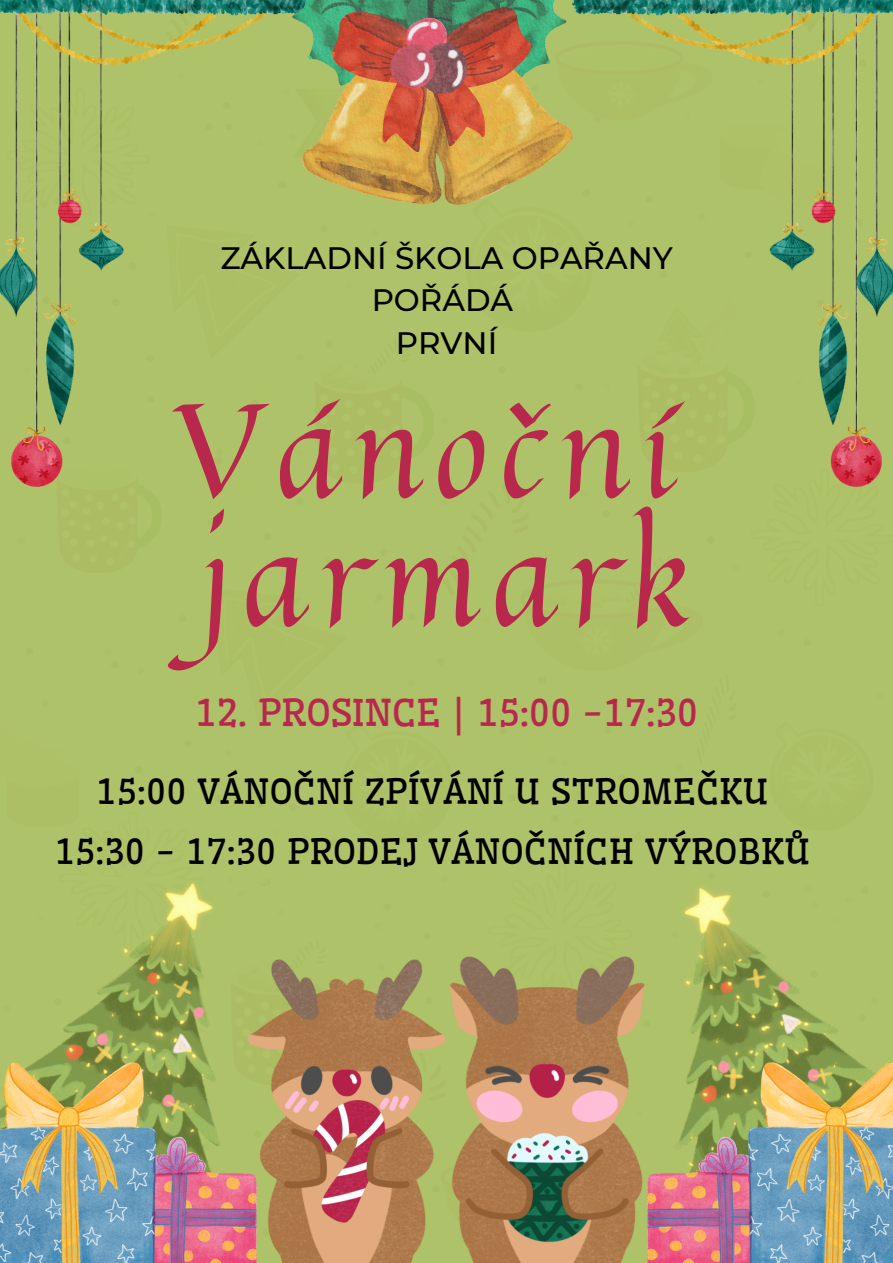
<style>
.page{position:relative;width:893px;height:1263px;background:#fff}
.page>*{position:absolute;margin:0;border:0;box-sizing:border-box;transform-origin:0 0}
.t1{font:132.75px "Quintessential";letter-spacing:.085em;color:#b8284d}
.t2{font:36.6px "Wellfleet";color:#b8284d}
.t3{font:34.35px "Wellfleet";letter-spacing:.01em;color:#000}
.t4{font:500 30.9px "Montserrat";color:#000}
</style>
<div class="page">
<div style="left:0;top:205px;width:893px;height:752px;background:#aec269"></div>
<img style="left:371px;top:957px;width:165px;height:306px">
<img style="left:0;top:822px;width:371px;height:441px">
<img style="left:536px;top:822px;width:357px;height:441px">
<img style="left:0;top:1059px;width:259px;height:204px">
<img style="left:646px;top:1059px;width:247px;height:204px">
<img style="left:0;top:0;width:321px;height:487px">
<img style="left:572px;top:0;width:321px;height:487px">
<img style="left:293px;top:0;width:279px;height:205px">
<p class="t4" style="left:220px;top:239px;width:454px">ZÁKLADNÍ ŠKOLA OPAŘANY</p>
<p class="t4" style="left:372px;top:281px;width:143px">POŘÁDÁ</p>
<p class="t4" style="left:396px;top:324px;width:103px">PRVNÍ</p>
<p class="t1" style="left:174px;top:345px;width:502px">Vánoční</p>
<p class="t1" style="left:201px;top:474px;width:493px">jarmark</p>
<p class="t2" style="left:195px;top:690px;width:504px">12. PROSINCE | 15:00 -17:30</p>
<p class="t3" style="left:96px;top:770px;width:674px">15:00 VÁNOČNÍ ZPÍVÁNÍ U STROMEČKU</p>
<p class="t3" style="left:55px;top:830px;width:757px">15:30 - 17:30 PRODEJ VÁNOČNÍCH VÝROBKŮ</p>
</div>
